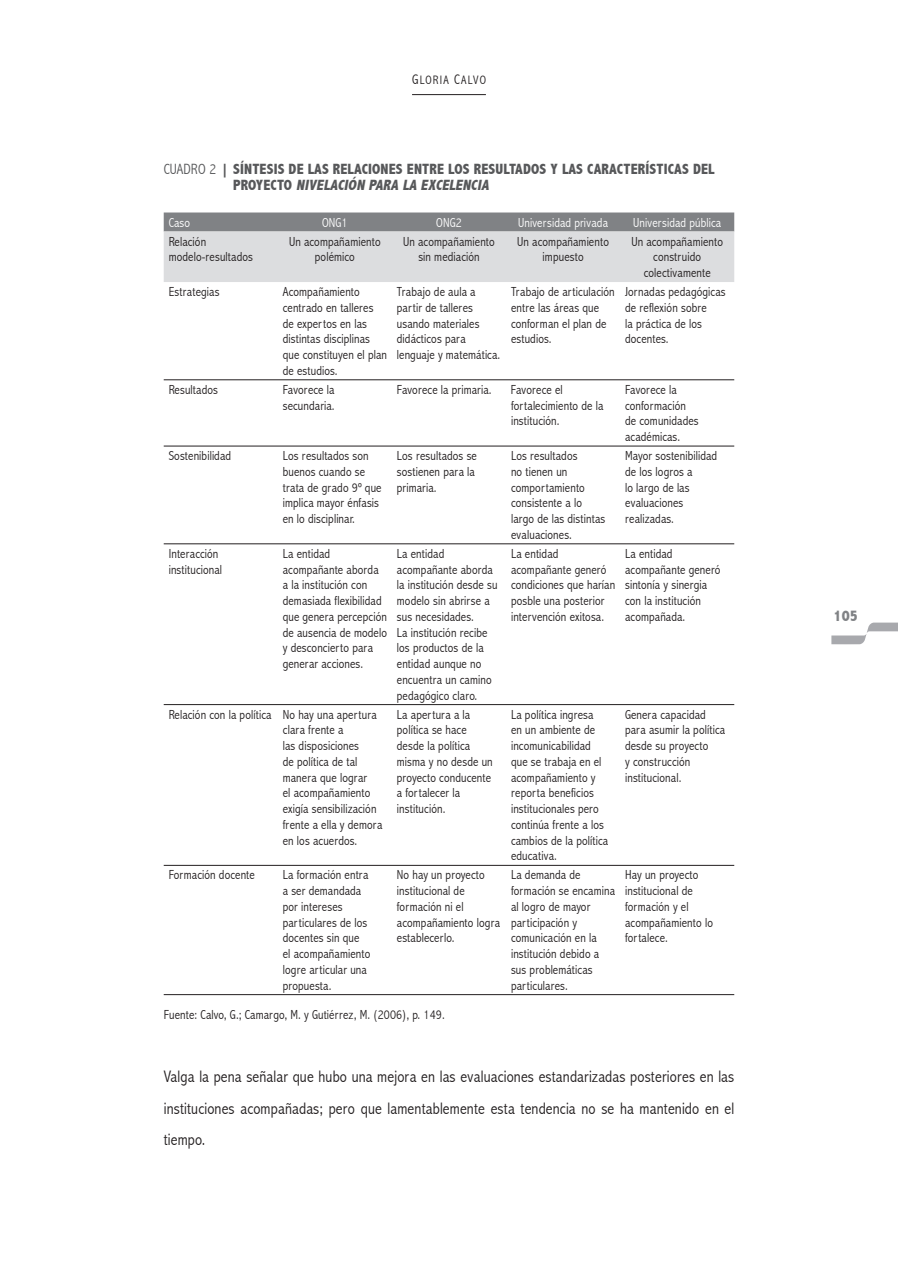
<style>
.page{position:relative;width:898px;height:1270px;background:#fff}
.page>*{position:absolute;margin:0;border:0;box-sizing:border-box;transform-origin:0 0}
.t1{font:300 condensed 16.62px/31.5px "Abadi";letter-spacing:.01em;color:#231f20;text-align:justify}
.t2{font:800 condensed 15.75px "Abadi";color:#808285}
.t3{font:800 condensed 14.88px/15.8px "Abadi";letter-spacing:.01em;color:#57585a}
.t4{font:300 condensed 13.12px/15.8px "Abadi";letter-spacing:.01em;color:#231f20}
.t5{font:300 condensed 13.12px "Abadi";letter-spacing:.01em;color:#fff}
.t6{font:300 condensed 12.25px "Abadi";letter-spacing:.1em;color:#231f20}
.s1{font-size:14px}
.s2{font-weight:300}
.s3{font-style:italic}
</style>
<div class="page">
<hr style="left:412px;top:94px;width:74px;height:1px;background:#231f20">
<svg style="left:831px;top:623px;width:67px;height:21px"></svg>
<svg style="left:164px;top:213px;width:570px;height:69px;background:#c3c5c7"></svg>
<hr style="left:164px;top:379px;width:570px;height:1px;background:#231f20">
<hr style="left:164px;top:446px;width:570px;height:1px;background:#231f20">
<hr style="left:164px;top:543px;width:570px;height:1px;background:#231f20">
<hr style="left:164px;top:704px;width:570px;height:1px;background:#231f20">
<hr style="left:164px;top:865px;width:570px;height:1px;background:#231f20">
<hr style="left:164px;top:994px;width:456px;height:1px;background:#231f20">
<hr style="left:620px;top:994px;width:114px;height:1px;background:#231f20">
<p class="t6" style="left:412px;top:73px;width:75px"><span class="s1">G</span>LORIA <span class="s1">C</span>ALVO</p>
<p class="t3" style="left:233px;top:162px;width:483px;text-indent:-69px"><span class="s2">CUADRO 2</span> | SÍNTESIS DE LAS RELACIONES ENTRE LOS RESULTADOS Y LAS CARACTERÍSTICAS DEL<br>P R OY E C T O <span class="s3">NIVELACIÓN PARA LA EXCELENCIA</span></p>
<p class="t5" style="left:169px;top:215px;width:23px">Caso</p>
<p class="t5" style="left:322px;top:215px;width:27px">ONG1</p>
<p class="t5" style="left:436px;top:215px;width:27px">ONG2</p>
<p class="t5" style="left:518px;top:215px;width:91px">Universidad privada</p>
<p class="t5" style="left:633px;top:215px;width:89px">Universidad pública</p>
<p class="t4" style="left:169px;top:234px;width:86px">Relación modelo-resultados</p>
<p class="t4" style="left:289px;top:234px;width:93px;text-align:center">Un acompañamiento polémico</p>
<p class="t4" style="left:403px;top:234px;width:93px;text-align:center">Un acompañamiento sin mediación</p>
<p class="t4" style="left:517px;top:234px;width:93px;text-align:center">Un acompañamiento impuesto</p>
<p class="t4" style="left:631px;top:234px;width:93px;text-align:center">Un acompañamiento construido colectivamente</p>
<p class="t4" style="left:169px;top:284px;width:52px">Estrategias</p>
<p class="t4" style="left:283px;top:284px;width:106px">Acompañamiento centrado en talleres de expertos en las distintas disciplinas que constituyen el plan de estudios.</p>
<p class="t4" style="left:397px;top:284px;width:105px">Trabajo de aula a partir de talleres usando materiales didácticos para lenguaje y matemática.</p>
<p class="t4" style="left:511px;top:284px;width:105px">Trabajo de articulación entre las áreas que conforman el plan de estudios.</p>
<p class="t4" style="left:625px;top:284px;width:102px">Jornadas pedagógicas de reflexión sobre<br>la práctica de los docentes.</p>
<p class="t4" style="left:169px;top:382px;width:51px">Resultados</p>
<p class="t4" style="left:283px;top:382px;width:53px">Favorece la secundaria.</p>
<p class="t4" style="left:397px;top:382px;width:96px">Favorece la primaria.</p>
<p class="t4" style="left:511px;top:382px;width:94px">Favorece el fortalecimiento de la institución.</p>
<p class="t4" style="left:625px;top:382px;width:75px">Favorece la conformación de comunidades académicas.</p>
<p class="t4" style="left:169px;top:448px;width:64px">Sostenibilidad</p>
<p class="t4" style="left:283px;top:448px;width:100px">Los resultados son buenos cuando se trata de grado 9º que implica mayor énfasis en lo disciplinar.</p>
<p class="t4" style="left:397px;top:448px;width:82px">Los resultados se sostienen para la primaria.</p>
<p class="t4" style="left:511px;top:448px;width:96px">Los resultados<br>no tienen un comportamiento consistente a lo largo de las distintas evaluaciones.</p>
<p class="t4" style="left:625px;top:448px;width:94px">Mayor sostenibilidad de los logros a<br>lo largo de las evaluaciones realizadas.</p>
<p class="t4" style="left:169px;top:546px;width:55px">Interacción institucional</p>
<p class="t4" style="left:283px;top:546px;width:106px">La entidad acompañante aborda a la institución con demasiada flexibilidad que genera percepción de ausencia de modelo y desconcierto para generar acciones.</p>
<p class="t4" style="left:397px;top:546px;width:102px">La entidad acompañante aborda la institución desde su modelo sin abrirse a sus necesidades.<br>La institución recibe los productos de la entidad aunque no encuentra un camino pedagógico claro.</p>
<p class="t4" style="left:511px;top:546px;width:106px">La entidad acompañante generó condiciones que harían posble una posterior intervención exitosa.</p>
<p class="t4" style="left:625px;top:546px;width:97px">La entidad acompañante generó sintonía y sinergia con la institución acompañada.</p>
<p class="t4" style="left:283px;top:707px;width:101px;text-indent:-114px">Relación con la política No hay una apertura clara frente a<br>las disposiciones<br>de política de tal manera que lograr<br>el acompañamiento exigía sensibilización frente a ella y demora en los acuerdos.</p>
<p class="t4" style="left:397px;top:707px;width:97px">La apertura a la política se hace desde la política misma y no desde un proyecto conducente a fortalecer la institución.</p>
<p class="t4" style="left:511px;top:707px;width:99px">La política ingresa<br>en un ambiente de incomunicabilidad que se trabaja en el acompañamiento y reporta beneficios institucionales pero continúa frente a los cambios de la política educativa.</p>
<p class="t4" style="left:625px;top:707px;width:102px">Genera capacidad para asumir la política desde su proyecto<br>y construcción institucional.</p>
<p class="t4" style="left:169px;top:868px;width:88px">Formación docente</p>
<p class="t4" style="left:283px;top:868px;width:89px">La formación entra a ser demandada por intereses particulares de los docentes sin que el acompañamiento logre articular una propuesta.</p>
<p class="t4" style="left:397px;top:868px;width:105px">No hay un proyecto institucional de formación ni el acompañamiento logra establecerlo.</p>
<p class="t4" style="left:511px;top:868px;width:106px">La demanda de formación se encamina al logro de mayor participación y comunicación en la institución debido a sus problemáticas particulares.</p>
<p class="t4" style="left:625px;top:868px;width:89px">Hay un proyecto institucional de formación y el acompañamiento lo fortalece.</p>
<p class="t4" style="left:164px;top:1008px;width:283px">Fuente: Calvo, G.; Camargo, M. y Gutiérrez, M. (2006), p. 149.</p>
<p class="t1" style="left:164px;top:1062px;width:572px">Valga la pena señalar que hubo una mejora en las evaluaciones estandarizadas posteriores en las instituciones acompañadas; pero que lamentablemente esta tendencia no se ha mantenido en el tiempo.</p>
<p class="t2" style="left:833px;top:607px;width:26px">105</p>
</div>
